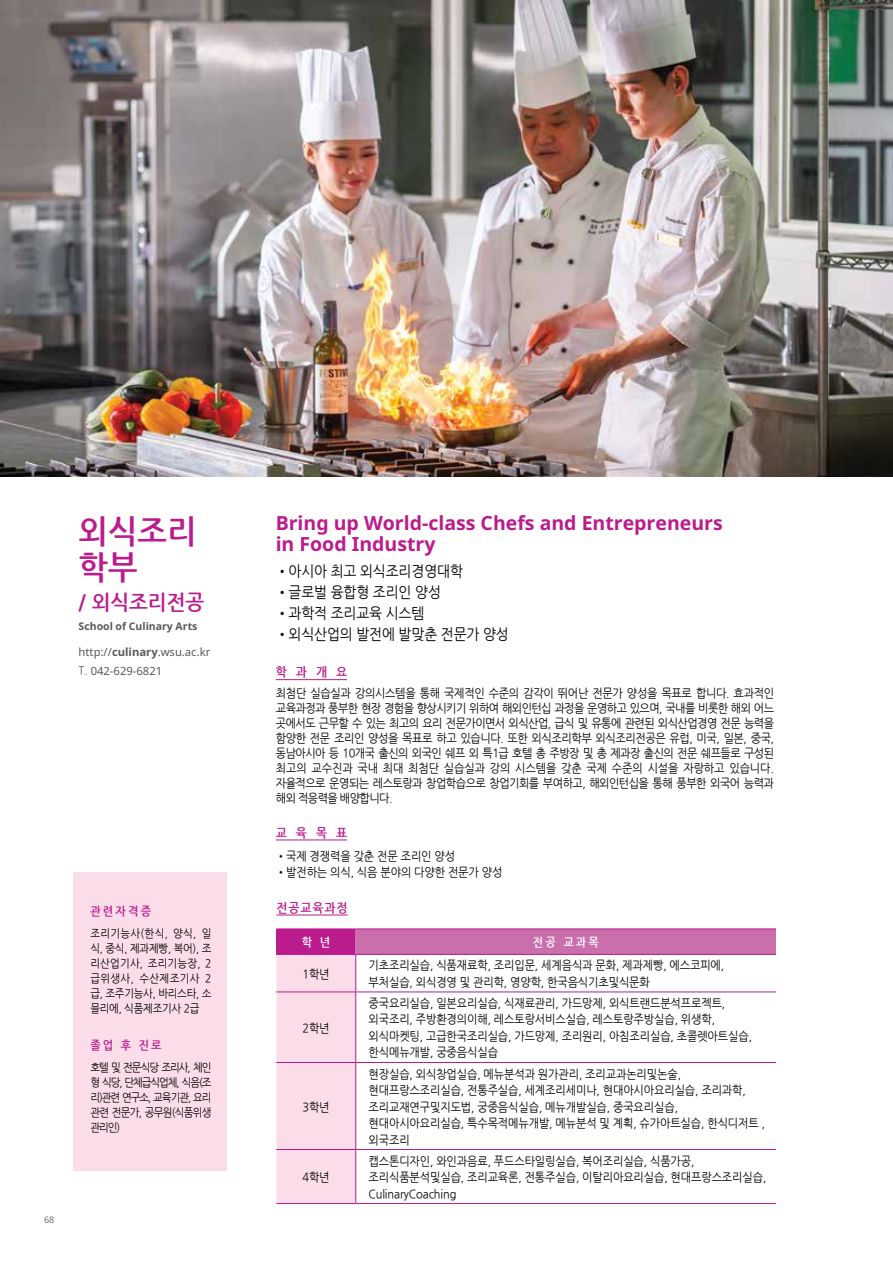
<style>
.page{position:relative;width:893px;height:1263px;background:#fff}
.page>*{position:absolute;margin:0;border:0;box-sizing:border-box;transform-origin:0 0}
.t1{font:700 33px/36px "Nanum Gothic";color:#bb1b8d;scale:.95 1}
.t2{font:700 21px "Nanum Gothic";color:#bb1b8d;scale:.95 1}
.t3{font:700 19.5px/21px "Noto Sans UI";color:#bb1b8d}
.t4{font:15px "Nanum Gothic";letter-spacing:-.01em;color:#000;scale:.92 1}
.t5{font:700 12.75px "Nanum Gothic";letter-spacing:.77em;color:#bb1b8d;scale:.92 1}
.t6{font:12px/16.5px "Nanum Gothic";letter-spacing:-.01em;color:#000;scale:.92 1}
.t7{font:700 12px "Nanum Gothic";letter-spacing:.2em;color:#bb1b8d;scale:.92 1}
.t8{font:700 12px "Nanum Gothic";color:#fff;scale:.92 1}
.t9{font:11.25px/15px "Nanum Gothic";letter-spacing:-.025em;color:#000;text-align:justify;scale:.92 1}
.t10{font:11.25px/18.8px "Noto Sans";color:#58595b}
.t11{font:700 10.5px "Noto Sans";color:#58595b}
.t12{font:9px "Noto Sans";color:#6d6e71}
.s1{font-weight:700}
.s2{font-family:"Nanum Gothic"}
</style>
<div class="page">
<img style="left:0;top:0;width:893px;height:476px">
<hr style="left:276px;top:679px;width:71px;height:1px;background:#bb1b8d">
<hr style="left:276px;top:839px;width:71px;height:1px;background:#bb1b8d">
<div style="left:74px;top:872px;width:153px;height:298px;background:#fbddea"></div>
<hr style="left:276px;top:915px;width:72px;height:1px;background:#bb1b8d">
<div style="left:276px;top:929px;width:80px;height:25px;background:#bb1b8d"></div>
<div style="left:356px;top:929px;width:420px;height:25px;background:#cb6eac"></div>
<div style="left:276px;top:955px;width:79px;height:248px;background:#fbddea"></div>
<svg style="left:356px;top:955px;width:420px;height:248px"></svg>
<hr style="left:276px;top:928px;width:80px;height:1px;background:#bb1b8d">
<hr style="left:356px;top:928px;width:420px;height:1px;background:#bb1b8d">
<hr style="left:276px;top:954px;width:80px;height:1px;background:#bb1b8d">
<hr style="left:276px;top:992px;width:80px;height:1px;background:#bb1b8d">
<hr style="left:276px;top:1062px;width:80px;height:1px;background:#bb1b8d">
<hr style="left:355px;top:954px;width:1px;height:38px;background:#bb1b8d">
<hr style="left:355px;top:992px;width:1px;height:70px;background:#bb1b8d">
<hr style="left:355px;top:1063px;width:1px;height:86px;background:#bb1b8d">
<hr style="left:356px;top:954px;width:420px;height:1px;background:#bb1b8d">
<hr style="left:356px;top:992px;width:420px;height:1px;background:#bb1b8d">
<hr style="left:356px;top:1062px;width:420px;height:1px;background:#bb1b8d">
<hr style="left:276px;top:1149px;width:80px;height:1px;background:#bb1b8d">
<hr style="left:276px;top:1203px;width:80px;height:1px;background:#bb1b8d">
<hr style="left:355px;top:1150px;width:1px;height:53px;background:#bb1b8d">
<hr style="left:356px;top:1149px;width:420px;height:1px;background:#bb1b8d">
<hr style="left:356px;top:1203px;width:420px;height:1px;background:#bb1b8d">
<h1 class="t1" style="left:79px;top:514px;width:126px">외식조리 학부</h1>
<h2 class="t2" style="left:79px;top:592px;width:134px">/ 외식조리전공</h2>
<p class="t11" style="left:79px;top:619px;width:120px">School of Culinary Arts</p>
<p class="t10" style="left:79px;top:642px;width:133px">http://<span class="s1">culinary</span>.wsu.ac.kr<br><span class="s2">T.</span> 042-629-6821</p>
<p class="t12" style="left:44px;top:1213px;width:12px">68</p>
<p class="t7" style="left:90px;top:905px;width:68px">관련자격증</p>
<p class="t9" style="left:90px;top:926px;width:133px">조리기능사(한식, 양식, 일 식, 중식, 제과제빵, 복어), 조 리산업기사, 조리기능장, 2 급위생사, 수산제조기사 2 급, 조주기능사, 바리스타, 소 믈리에, 식품제조기사 2급</p>
<p class="t7" style="left:90px;top:1039px;width:79px">졸업 후 진로</p>
<p class="t9" style="left:90px;top:1060px;width:133px">호텔 및 전문식당 조리사, 체인 형 식당, 단체급식업체, 식음(조 리)관련 연구소, 교육기관, 요리 관련 전문가, 공무원(식품위생 관리인)</p>
<h3 class="t3" style="left:276px;top:512px;width:448px">Bring up World-class Chefs and Entrepreneurs in Food Industry</h3>
<p class="t4" style="left:276px;top:564px;width:205px">•아시아 최고 외식조리경영대학</p>
<p class="t4" style="left:276px;top:585px;width:181px">•글로벌 융합형 조리인 양성</p>
<p class="t4" style="left:276px;top:606px;width:163px">•과학적 조리교육 시스템</p>
<p class="t4" style="left:276px;top:627px;width:255px">•외식산업의 발전에 발맞춘 전문가 양성</p>
<p class="t5" style="left:276px;top:666px;width:79px">학과개요</p>
<p class="t6" style="left:276px;top:686px;width:543px;line-height:15px;text-align:justify">최첨단 실습실과 강의시스템을 통해 국제적인 수준의 감각이 뛰어난 전문가 양성을 목표로 합니다. 효과적인 교육과정과 풍부한 현장 경험을 향상시키기 위하여 해외인턴십 과정을 운영하고 있으며, 국내를 비롯한 해외 어느 곳에서도 근무할 수 있는 최고의 요리 전문가이면서 외식산업, 급식 및 유통에 관련된 외식산업경영 전문 능력을 함양한 전문 조리인 양성을 목표로 하고 있습니다. 또한 외식조리학부 외식조리전공은 유럽, 미국, 일본, 중국, 동남아시아 등 10개국 출신의 외국인 쉐프 외 특1급 호텔 총 주방장 및 총 제과장 출신의 전문 쉐프들로 구성된 최고의 교수진과 국내 최대 최첨단 실습실과 강의 시스템을 갖춘 국제 수준의 시설을 자랑하고 있습니다. 자율적으로 운영되는 레스토랑과 창업학습으로 창업기회를 부여하고, 해외인턴십을 통해 풍부한 외국어 능력과 해외 적응력을 배양합니다.</p>
<p class="t5" style="left:276px;top:826px;width:79px">교육목표</p>
<p class="t6" style="left:276px;top:848px;width:196px">•국제 경쟁력을 갖춘 전문 조리인 양성</p>
<p class="t6" style="left:276px;top:864px;width:248px">•발전하는 의식, 식음 분야의 다양한 전문가 양성</p>
<p class="t5" style="left:276px;top:901px;width:79px">전공교육과정</p>
<p class="t8" style="left:302px;top:936px;width:32px">학 년</p>
<p class="t8" style="left:533px;top:936px;width:73px">전공 교과목</p>
<p class="t6" style="left:302px;top:966px;width:31px">1학년</p>
<p class="t6" style="left:369px;top:957px;width:388px">기초조리실습, 식품재료학, 조리입문, 세계음식과 문화, 제과제빵, 에스코피에, 부처실습, 외식경영 및 관리학, 영양학, 한국음식기초및식문화</p>
<p class="t6" style="left:302px;top:1020px;width:31px">2학년</p>
<p class="t6" style="left:369px;top:995px;width:418px">중국요리실습, 일본요리실습, 식재료관리, 가드망제, 외식트랜드분석프로젝트, 외국조리, 주방환경의이해, 레스토랑서비스실습, 레스토랑주방실습, 위생학, 외식마켓팅, 고급한국조리실습, 가드망제, 조리원리, 아침조리실습, 초콜렛아트실습, 한식메뉴개발, 궁중음식실습</p>
<p class="t6" style="left:302px;top:1099px;width:31px">3학년</p>
<p class="t6" style="left:302px;top:1169px;width:31px">4학년</p>
<p class="t6" style="left:369px;top:1066px;width:432px">현장실습, 외식창업실습, 메뉴분석과 원가관리, 조리교과논리및논술, 현대프랑스조리실습, 전통주실습, 세계조리세미나, 현대아시아요리실습, 조리과학, 조리교재연구및지도법, 궁중음식실습, 메뉴개발실습, 중국요리실습, 현대아시아요리실습, 특수목적메뉴개발, 메뉴분석 및 계획, 슈가아트실습, 한식디저트 , 외국조리</p>
<p class="t6" style="left:369px;top:1153px;width:434px">캡스톤디자인, 와인과음료, 푸드스타일링실습, 복어조리실습, 식품가공, 조리식품분석및실습, 조리교육론, 전통주실습, 이탈리아요리실습, 현대프랑스조리실습,<br>CulinaryCoaching</p>
</div>
